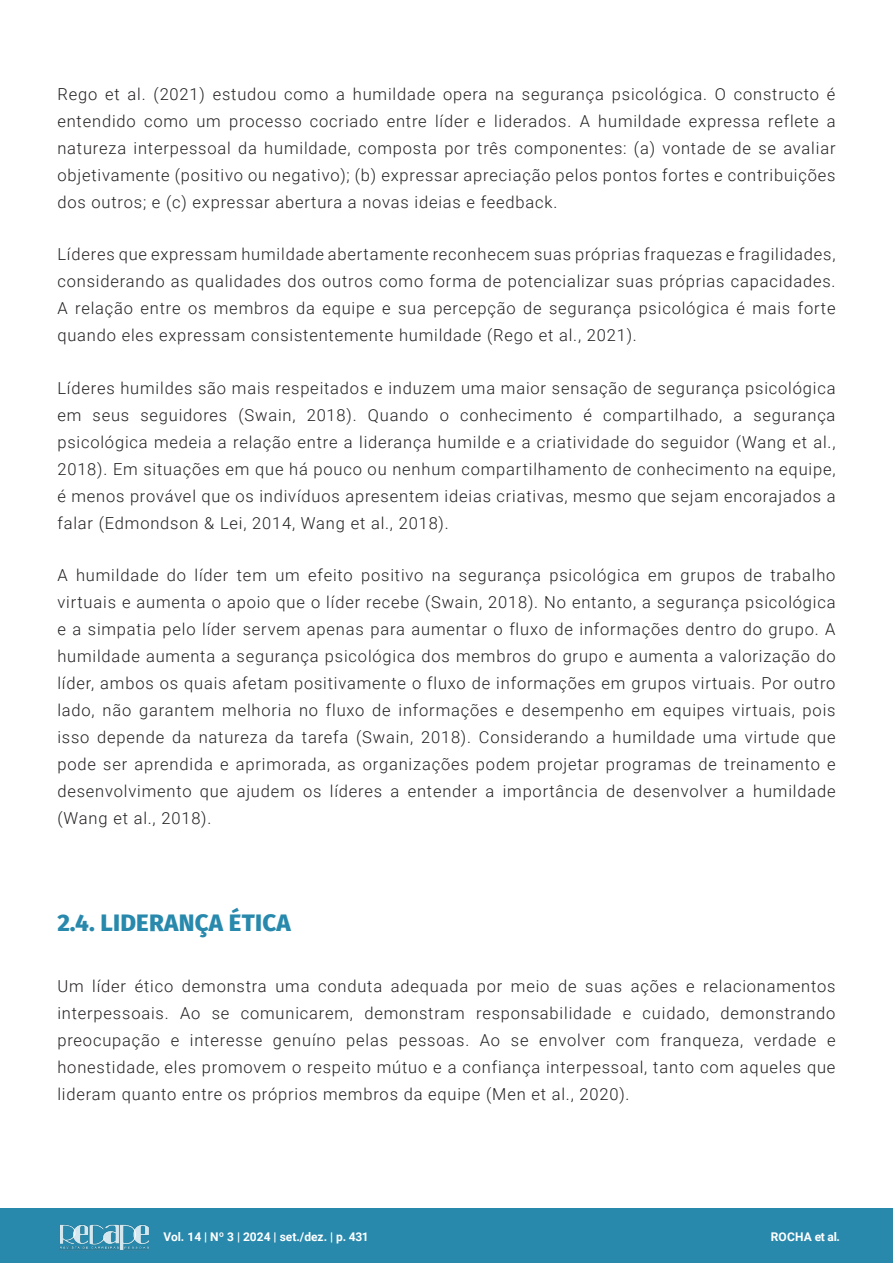
<style>
.page{position:relative;width:893px;height:1263px;background:#fff}
.page>*{position:absolute;margin:0;border:0;box-sizing:border-box;transform-origin:0 0}
.Subtitulo_-_Artigo{font:800 24px "Fira Sans";letter-spacing:.01em;color:#2889ac}
.Texto_-_Artigo{font:300 16.5px/27px "Roboto";letter-spacing:.05em;color:#231f20;text-align:justify}
.t1{font:700 12px "Roboto";color:#fff}
</style>
<div class="page">
<div style="left:0;top:1209px;width:893px;height:54px;background:#2889ac"></div>
<img style="left:59px;top:1224px;width:90px;height:27px">
<p class="Texto_-_Artigo" style="left:57px;top:80px;width:780px">Rego et al. (2021) estudou como a humildade opera na segurança psicológica. O constructo é entendido como um processo cocriado entre líder e liderados. A humildade expressa reflete a natureza interpessoal da humildade, composta por três componentes: (a) vontade de se avaliar objetivamente (positivo ou negativo); (b) expressar apreciação pelos pontos fortes e contribuições dos outros; e (c) expressar abertura a novas ideias e feedback.</p>
<p class="Texto_-_Artigo" style="left:57px;top:240px;width:780px">Líderes que expressam humildade abertamente reconhecem suas próprias fraquezas e fragilidades, considerando as qualidades dos outros como forma de potencializar suas próprias capacidades.<br>A relação entre os membros da equipe e sua percepção de segurança psicológica é mais forte quando eles expressam consistentemente humildade (Rego et al., 2021).</p>
<p class="Texto_-_Artigo" style="left:57px;top:374px;width:780px">Líderes humildes são mais respeitados e induzem uma maior sensação de segurança psicológica em seus seguidores (Swain, 2018). Quando o conhecimento é compartilhado, a segurança psicológica medeia a relação entre a liderança humilde e a criatividade do seguidor (Wang et al., 2018). Em situações em que há pouco ou nenhum compartilhamento de conhecimento na equipe, é menos provável que os indivíduos apresentem ideias criativas, mesmo que sejam encorajados a falar (Edmondson &amp; Lei, 2014, Wang et al., 2018).</p>
<p class="Texto_-_Artigo" style="left:57px;top:561px;width:780px">A humildade do líder tem um efeito positivo na segurança psicológica em grupos de trabalho virtuais e aumenta o apoio que o líder recebe (Swain, 2018). No entanto, a segurança psicológica e a simpatia pelo líder servem apenas para aumentar o fluxo de informações dentro do grupo. A humildade aumenta a segurança psicológica dos membros do grupo e aumenta a valorização do líder, ambos os quais afetam positivamente o fluxo de informações em grupos virtuais. Por outro lado, não garantem melhoria no fluxo de informações e desempenho em equipes virtuais, pois isso depende da natureza da tarefa (Swain, 2018). Considerando a humildade uma virtude que pode ser aprendida e aprimorada, as organizações podem projetar programas de treinamento e desenvolvimento que ajudem os líderes a entender a importância de desenvolver a humildade (Wang et al., 2018).</p>
<p class="Subtitulo_-_Artigo" style="left:57px;top:902px;width:235px">2.4. LIDERANÇA ÉTICA</p>
<p class="Texto_-_Artigo" style="left:57px;top:972px;width:780px">Um líder ético demonstra uma conduta adequada por meio de suas ações e relacionamentos interpessoais. Ao se comunicarem, demonstram responsabilidade e cuidado, demonstrando preocupação e interesse genuíno pelas pessoas. Ao se envolver com franqueza, verdade e honestidade, eles promovem o respeito mútuo e a confiança interpessoal, tanto com aqueles que lideram quanto entre os próprios membros da equipe (Men et al., 2020).</p>
<p class="t1" style="left:163px;top:1228px;width:207px">Vol. 14 | Nº 3 | 2024 | set./dez. | p. 431</p>
<p class="t1" style="left:771px;top:1229px;width:71px">ROCHA et al.</p>
</div>
